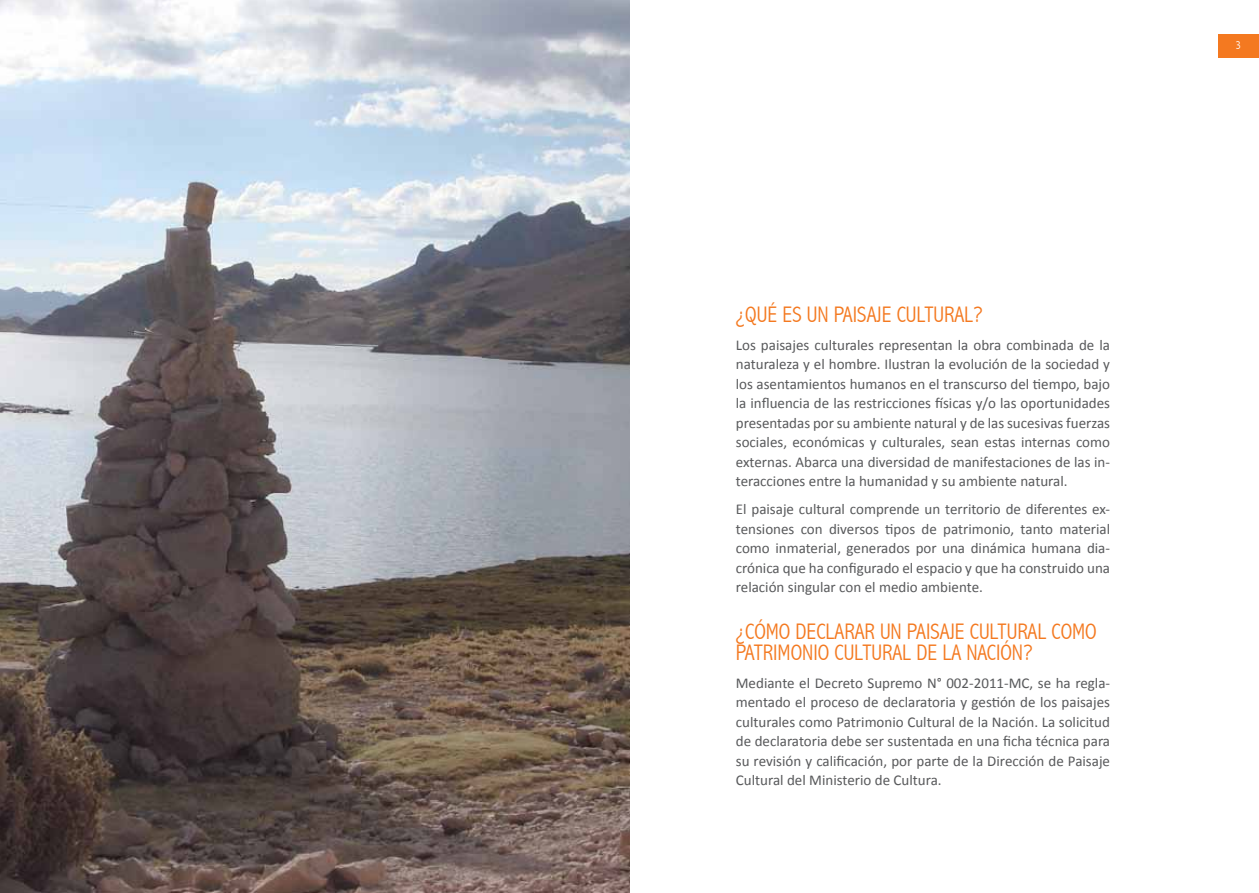
<style>
.page{position:relative;width:1259px;height:893px;background:#fff}
.page>*{position:absolute;margin:0;border:0;box-sizing:border-box;transform-origin:0 0}
.t1{font:300 condensed 22.5px "Abadi";color:#f47920}
.t2{font:15px/19.5px "Calibri";color:#58595b;text-align:justify}
.t3{font:300 condensed 12px "Abadi";color:#fff}
</style>
<div class="page">
<div style="left:1218px;top:34px;width:41px;height:23px;background:#f47920"></div>
<img style="left:0;top:0;width:629px;height:893px">
<h1 class="t1" style="left:736px;top:301px;width:107px">¿QUÉ ES UN PAISAJE</h1>
<h1 class="t1" style="left:896px;top:301px;width:11px">CULTURAL</h1>
<h1 class="t1" style="left:973px;top:301px;width:11px">?</h1>
<p class="t2" style="left:736px;top:335px;width:376px">Los paisajes culturales representan la obra combinada de la naturaleza y el hombre. Ilustran la evolución de la sociedad y los asentamientos humanos en el transcurso del tiempo, bajo la influencia de las restricciones físicas y/o las oportunidades presentadas por su ambiente natural y de las sucesivas fuerzas sociales, económicas y culturales, sean estas internas como externas. Abarca una diversidad de manifestaciones de las in&shy;teracciones entre la humanidad y su ambiente natural.</p>
<p class="t2" style="left:736px;top:500px;width:376px">El paisaje cultural comprende un territorio de diferentes ex&shy;tensiones con diversos tipos de patrimonio, tanto material como inmaterial, generados por una dinámica humana dia&shy;crónica que ha configurado el espacio y que ha construido una relación singular con el medio ambiente.</p>
<h1 class="t1" style="left:736px;top:618px;width:32px">¿CÓMO</h1>
<h1 class="t1" style="left:795px;top:618px;width:11px">DECLARAR</h1>
<h1 class="t1" style="left:880px;top:618px;width:36px">UN PAISAJE</h1>
<h1 class="t1" style="left:970px;top:618px;width:11px">CULTURAL</h1>
<h1 class="t1" style="left:1051px;top:618px;width:12px">COMO</h1>
<h1 class="t1" style="left:736px;top:639px;width:20px">PATRIMONIO</h1>
<h1 class="t1" style="left:834px;top:639px;width:20px">CULTURAL</h1>
<h1 class="t1" style="left:916px;top:639px;width:71px">DE LA NACIÓN</h1>
<h1 class="t1" style="left:1023px;top:639px;width:11px">?</h1>
<p class="t2" style="left:736px;top:673px;width:376px">Mediante el Decreto Supremo N° 002-2011-MC, se ha regla&shy;mentado el proceso de declaratoria y gestión de los paisajes culturales como Patrimonio Cultural de la Nación. La solicitud de declaratoria debe ser sustentada en una ficha técnica para su revisión y calificación, por parte de la Dirección de Paisaje Cultural del Ministerio de Cultura.</p>
<p class="t3" style="left:1235px;top:38px;width:7px">3</p>
</div>
